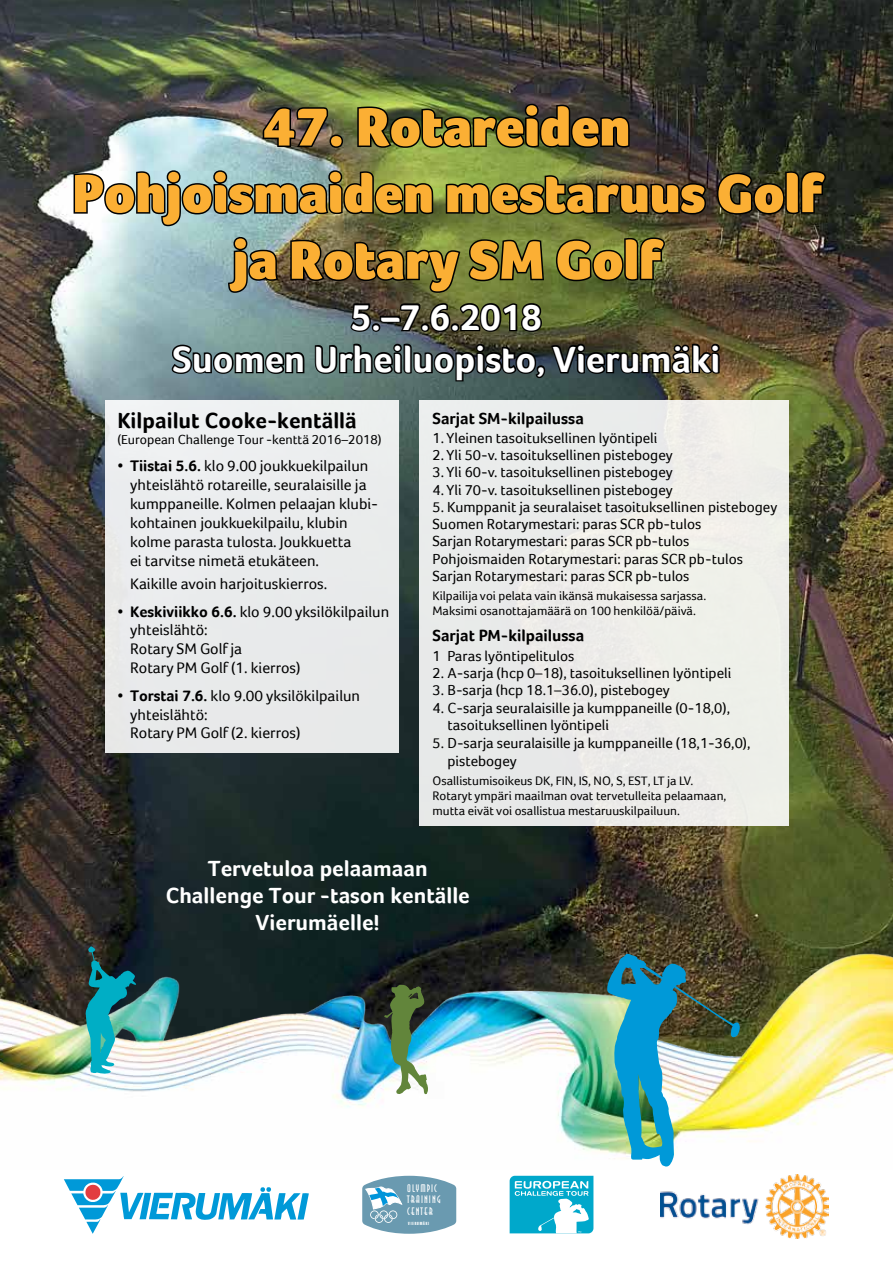
<style>
.page{position:relative;width:893px;height:1263px;background:#fff}
.page>*{position:absolute;margin:0;border:0;box-sizing:border-box;transform-origin:0 0}
.t1{font:900 55.5px/66.6px "Foco";color:#fbaf34;text-align:center}
.t2{font:700 37.5px/42px "Foco";color:#fff;text-align:center}
.t3{font:700 22.5px/27px "Foco";color:#fff;text-align:center}
.t4{font:700 22.5px "Foco";color:#000}
.t5{font:700 16.5px "Foco";color:#000}
.t6{font:15.75px/18.9px "Foco";color:#000}
.t7{font:15px/17.2px "Foco";color:#000}
.t8{font:13.5px "Foco";color:#000}
.t9{font:12.75px/15px "Foco";color:#000}
.t10{font:10.8px/11.7px "Anna Std";letter-spacing:.1em;color:#fff}
.t11{font:4.35px "Helvetica Extra Compressed";letter-spacing:.2em;color:#fff}
.s1{font-weight:700}
</style>
<div class="page">
<img style="left:0;top:0;width:893px;height:952px">
<div style="left:419px;top:400px;width:369px;height:426px;background:#ebecea"></div>
<img style="left:0;top:952px;width:893px;height:201px">
<img style="left:606px;top:953px;width:134px;height:214px">
<img style="left:384px;top:984px;width:44px;height:111px">
<img style="left:85px;top:946px;width:52px;height:128px">
<svg style="left:64px;top:1176px;width:245px;height:58px"></svg>
<svg style="left:510px;top:1176px;width:83px;height:57px"></svg>
<svg style="left:362px;top:1176px;width:94px;height:58px;background:#82adc0"></svg>
<img style="left:660px;top:1174px;width:168px;height:64px">
<img style="left:261px;top:94px;width:84px;height:56px">
<svg style="left:356px;top:102px;width:275px;height:48px;background:#3d4627"></svg>
<img style="left:72px;top:169px;width:363px;height:60px">
<svg style="left:444px;top:173px;width:264px;height:43px;background:#474b28"></svg>
<svg style="left:715px;top:169px;width:113px;height:48px;background:#29291c"></svg>
<svg style="left:227px;top:235px;width:53px;height:60px;background:#677977"></svg>
<svg style="left:289px;top:237px;width:257px;height:58px;background:#54572d"></svg>
<svg style="left:554px;top:236px;width:113px;height:47px;background:#535e2a"></svg>
<svg style="left:348px;top:301px;width:196px;height:33px;background:#373926"></svg>
<svg style="left:170px;top:343px;width:136px;height:33px;background:#455757"></svg>
<svg style="left:313px;top:341px;width:409px;height:48px;background:#373f39"></svg>
<div style="left:105px;top:400px;width:293px;height:353px;background:#e9ebec"></div>
<h1 class="t1" style="left:72px;top:94px;width:752px">47. Rotareiden<br>Pohjoismaiden mestaruus Golf ja Rotary SM Golf</h1>
<h2 class="t2" style="left:172px;top:296px;width:550px">5.–7.6.2018<br>Suomen Urheiluopisto, Vierumäki</h2>
<p class="t5" style="left:432px;top:408px;width:153px">Sarjat SM-kilpailussa</p>
<p class="t7" style="left:432px;top:429px;width:226px">1. Yleinen tasoituksellinen lyöntipeli</p>
<p class="t7" style="left:432px;top:446px;width:242px">2. Yli 50-v. tasoituksellinen pistebogey</p>
<p class="t7" style="left:432px;top:464px;width:242px">3. Yli 60-v. tasoituksellinen pistebogey</p>
<p class="t7" style="left:432px;top:481px;width:242px">4. Yli 70-v. tasoituksellinen pistebogey</p>
<p class="t7" style="left:432px;top:498px;width:346px">5. Kumppanit ja seuralaiset tasoituksellinen pistebogey Suomen Rotarymestari: paras SCR pb-tulos<br>Sarjan Rotarymestari: paras SCR pb-tulos Pohjoismaiden Rotarymestari: paras SCR pb-tulos Sarjan Rotarymestari: paras SCR pb-tulos</p>
<p class="t9" style="left:432px;top:588px;width:275px">Kilpailija voi pelata vain ikänsä mukaisessa sarjassa.<br>Maksimi osanottajamäärä on 100 henkilöä/päivä.</p>
<p class="t5" style="left:432px;top:626px;width:153px">Sarjat PM-kilpailussa</p>
<p class="t7" style="left:432px;top:647px;width:143px">1 Paras lyöntipelitulos</p>
<p class="t7" style="left:432px;top:664px;width:300px">2. A-sarja (hcp 0–18), tasoituksellinen lyöntipeli</p>
<p class="t7" style="left:432px;top:681px;width:239px">3. B-sarja (hcp 18.1–36.0), pistebogey</p>
<p class="t7" style="left:447px;top:699px;width:284px;text-indent:-15px">4. C-sarja seuralaisille ja kumppaneille (0-18,0), tasoituksellinen lyöntipeli</p>
<p class="t7" style="left:447px;top:734px;width:304px;line-height:18px;text-indent:-15px">5. D-sarja seuralaisille ja kumppaneille (18,1-36,0), pistebogey</p>
<p class="t9" style="left:432px;top:773px;width:295px">Osallistumisoikeus DK, FIN, IS, NO, S, EST, LT ja LV.<br>Rotaryt ympäri maailman ovat tervetulleita pelaamaan, mutta eivät voi osallistua mestaruuskilpailuun.</p>
<h3 class="t4" style="left:117px;top:407px;width:241px">Kilpailut Cooke-kentällä</h3>
<p class="t8" style="left:117px;top:432px;width:266px">(European Challenge Tour -kenttä 2016–2018)</p>
<p class="t6" style="left:130px;top:456px;width:250px;text-indent:-13px">• <span class="s1">Tiistai 5.6.</span> klo 9.00 joukkuekilpailun yhteislähtö rotareille, seuralaisille ja kumppaneille. Kolmen pelaajan klubi&shy;kohtainen joukkuekilpailu, klubin kolme parasta tulosta. Joukkuetta<br>ei tarvitse nimetä etukäteen.</p>
<p class="t6" style="left:130px;top:574px;width:199px">Kaikille avoin harjoituskierros.</p>
<p class="t6" style="left:130px;top:602px;width:261px;text-indent:-13px">• <span class="s1">Keskiviikko 6.6.</span> klo 9.00 yksilökilpailun yhteislähtö:<br>Rotary SM Golf ja<br>Rotary PM Golf (1. kierros)</p>
<p class="t6" style="left:130px;top:686px;width:232px;text-indent:-13px">• <span class="s1">Torstai 7.6.</span> klo 9.00 yksilökilpailun yhteislähtö:<br>Rotary PM Golf (2. kierros)</p>
<h3 class="t3" style="left:166px;top:855px;width:306px">Tervetuloa pelaamaan<br>Challenge Tour -tason kentälle<br>Vierumäelle!</h3>
<p class="t10" style="left:407px;top:1182px;width:35px">OLYMPIC<br>TRAINING<br>CENTER</p>
<p class="t11" style="left:408px;top:1220px;width:22px">VIERUMÄKI</p>
</div>
